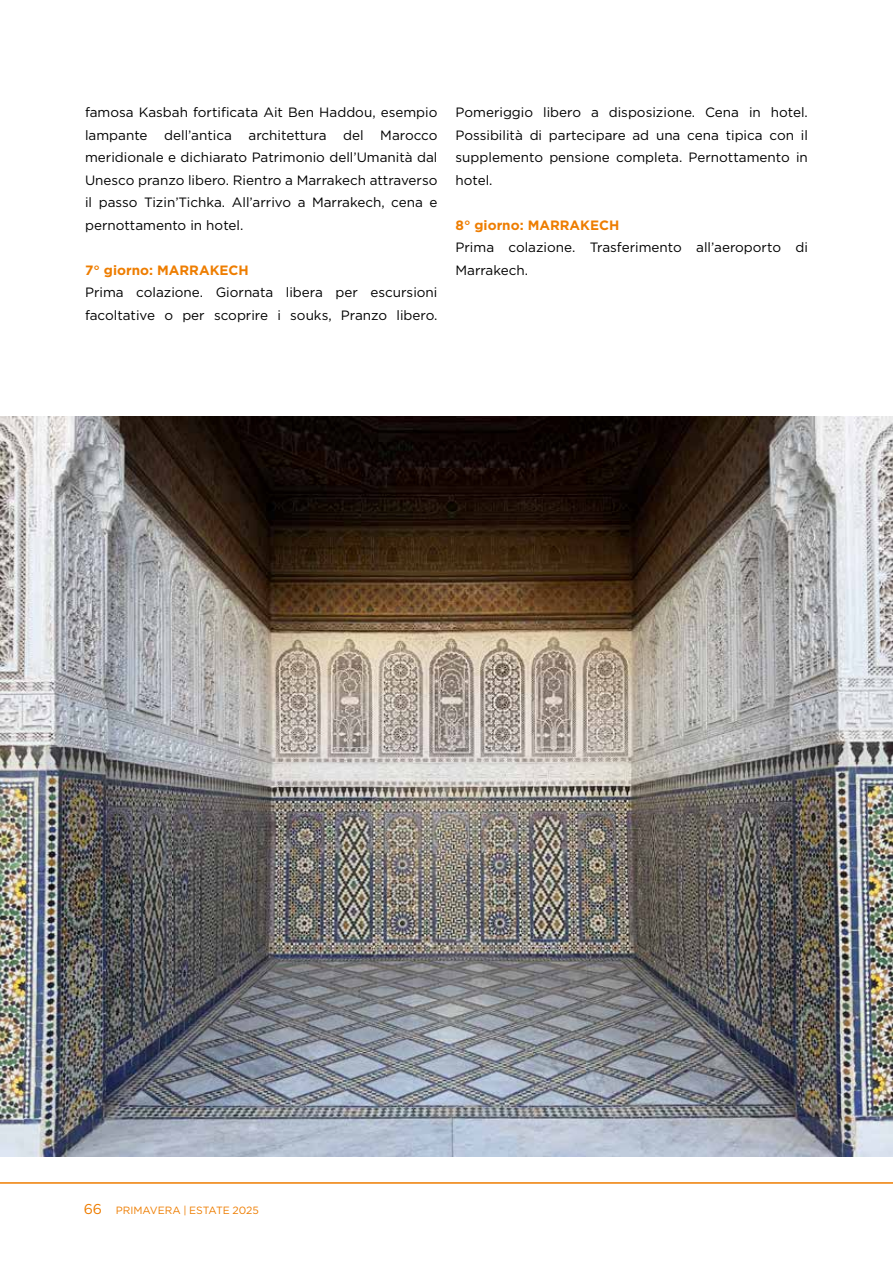
<style>
.page{position:relative;width:893px;height:1263px;background:#fff}
.page>*{position:absolute;margin:0;border:0;box-sizing:border-box;transform-origin:0 0}
.t1{font:13.5px/22.5px "Gotham";color:#000;text-align:justify}
.t2{font:700 13.5px "Gotham";color:#ee7d00}
.t3{font:10.5px "Gotham";color:#ee7d00}
.s1{font-size:14.25px}
</style>
<div class="page">
<hr style="left:0;top:1182px;width:893px;height:2px;background:#ee7d00">
<img style="left:0;top:417px;width:893px;height:740px">
<p class="t1" style="left:85px;top:101px;width:354px">famosa Kasbah fortificata Ait Ben Haddou, esempio lampante dell’antica architettura del Marocco meridionale e dichiarato Patrimonio dell’Umanità dal Unesco pranzo libero. Rientro a Marrakech attraverso il passo Tizin’Tichka. All’arrivo a Marrakech, cena e pernottamento in hotel.</p>
<p class="t2" style="left:85px;top:261px;width:165px">7° giorno: MARRAKECH</p>
<p class="t1" style="left:85px;top:281px;width:354px">Prima colazione. Giornata libera per escursioni facoltative o per scoprire i souks, Pranzo libero.</p>
<p class="t1" style="left:455px;top:101px;width:354px">Pomeriggio libero a disposizione. Cena in hotel.<br>Possibilità di partecipare ad una cena tipica con il supplemento pensione completa. Pernottamento in hotel.</p>
<p class="t2" style="left:455px;top:216px;width:165px">8° giorno: MARRAKECH</p>
<p class="t1" style="left:455px;top:236px;width:354px">Prima colazione. Trasferimento all’aeroporto di<br>Marrakech.</p>
<p class="t3" style="left:84px;top:1204px;width:177px"><span class="s1">66</span> PRIMAVERA | ESTATE 2025</p>
</div>
